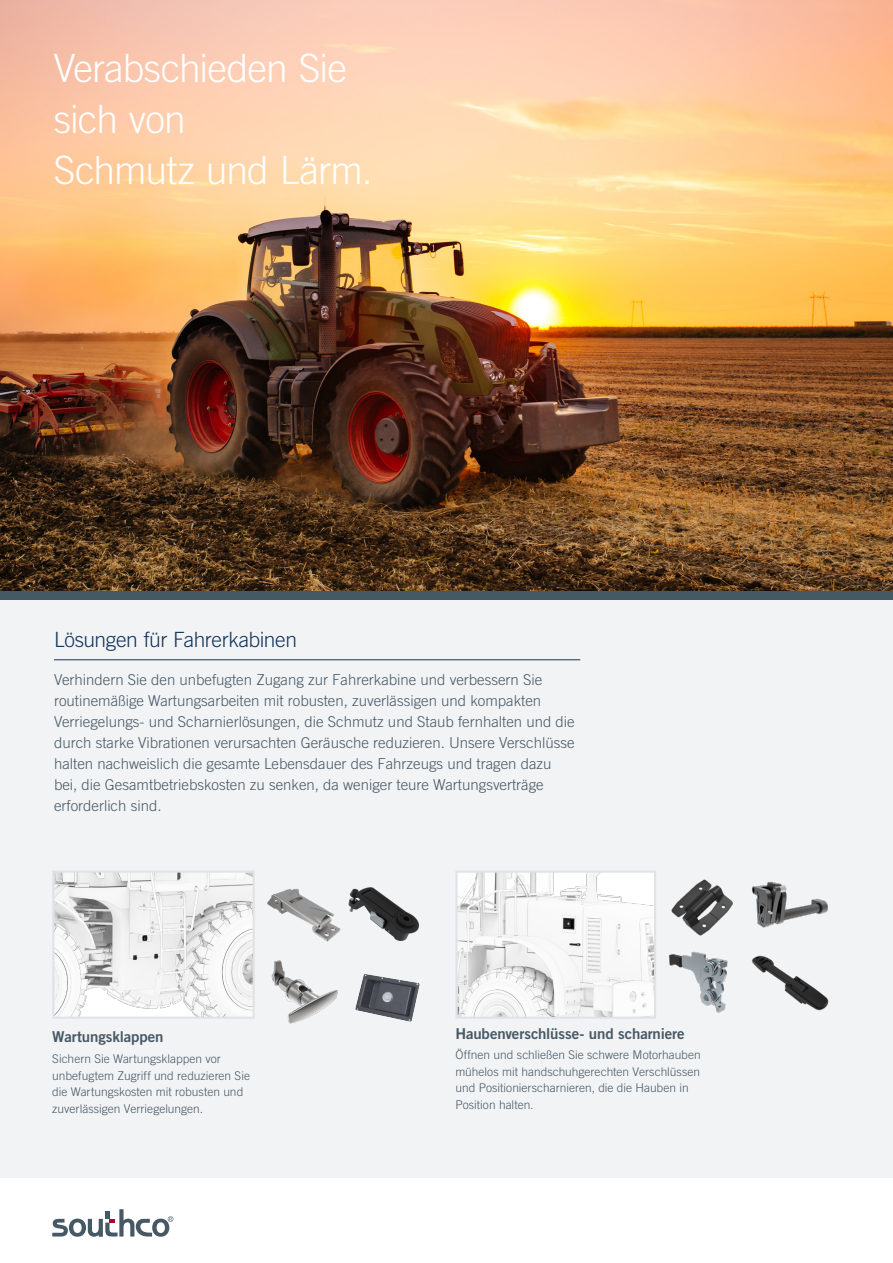
<style>
.page{position:relative;width:893px;height:1263px;background:#fff}
.page>*{position:absolute;margin:0;border:0;box-sizing:border-box;transform-origin:0 0}
.Intro_Paragraph_1{font:300 39px/51px "Trade Gothic LT Std";letter-spacing:-.02em;color:#fff}
.Page_Heading_with_Ru{font:300 21px "Trade Gothic LT Std";letter-spacing:-.02em;color:#15335b}
.Intro_Paragraph_1-2{font:300 15px/21px "Trade Gothic LT Std";color:#475865}
.Page_Heading_2{font:15px "Trade Gothic LT Std Bd 2";letter-spacing:-.01em;color:#475865}
.Page_Heading_2-2{font:300 12px/16.5px "Trade Gothic LT Std";color:#475865}
</style>
<div class="page">
<svg style="left:52px;top:1209px;width:121px;height:28px"></svg>
<img style="left:0;top:0;width:893px;height:591px">
<div style="left:0;top:591px;width:893px;height:586px;background:#f1f3f5"></div>
<div style="left:0;top:591px;width:893px;height:9px;background:#475865"></div>
<hr style="left:54px;top:659px;width:526px;height:1px;background:#15335b">
<img style="left:55px;top:873px;width:197px;height:143px">
<div style="left:52px;top:870px;width:203px;height:149px;border:2px solid #e0e2e6"></div>
<img style="left:458px;top:873px;width:195px;height:143px">
<div style="left:455px;top:870px;width:201px;height:149px;border:2px solid #e0e2e6"></div>
<img style="left:267px;top:888px;width:74px;height:136px">
<img style="left:348px;top:887px;width:72px;height:54px">
<img style="left:355px;top:974px;width:65px;height:48px">
<img style="left:671px;top:879px;width:62px;height:57px">
<img style="left:669px;top:951px;width:59px;height:62px">
<img style="left:751px;top:955px;width:78px;height:56px">
<img style="left:752px;top:881px;width:76px;height:47px">
<p class="Intro_Paragraph_1" style="left:54px;top:42px;width:320px">Verabschieden Sie sich von<br>Schmutz und Lärm.</p>
<p class="Page_Heading_with_Ru" style="left:54px;top:627px;width:245px">Lösungen für Fahrerkabinen</p>
<p class="Intro_Paragraph_1-2" style="left:54px;top:669px;width:522px">Verhindern Sie den unbefugten Zugang zur Fahrerkabine und verbessern Sie routinemäßige Wartungsarbeiten mit robusten, zuverlässigen und kompakten Verriegelungs- und Scharnierlösungen, die Schmutz und Staub fernhalten und die durch starke Vibrationen verursachten Geräusche reduzieren. Unsere Verschlüsse halten nachweislich die gesamte Lebensdauer des Fahrzeugs und tragen dazu bei, die Gesamtbetriebskosten zu senken, da weniger teure Wartungsverträge erforderlich sind.</p>
<p class="Page_Heading_2" style="left:52px;top:1028px;width:113px">Wartungsklappen</p>
<p class="Page_Heading_2-2" style="left:52px;top:1050px;width:199px">Sichern Sie Wartungsklappen vor unbefugtem Zugriff und reduzieren Sie die Wartungskosten mit robusten und zuverlässigen Verriegelungen.</p>
<p class="Page_Heading_2" style="left:455px;top:1024px;width:231px">Haubenverschlüsse- und scharniere</p>
<p class="Page_Heading_2-2" style="left:455px;top:1047px;width:247px">Öffnen und schließen Sie schwere Motorhauben mühelos mit handschuhgerechten Verschlüssen und Positionierscharnieren, die die Hauben in Position halten.</p>
</div>
